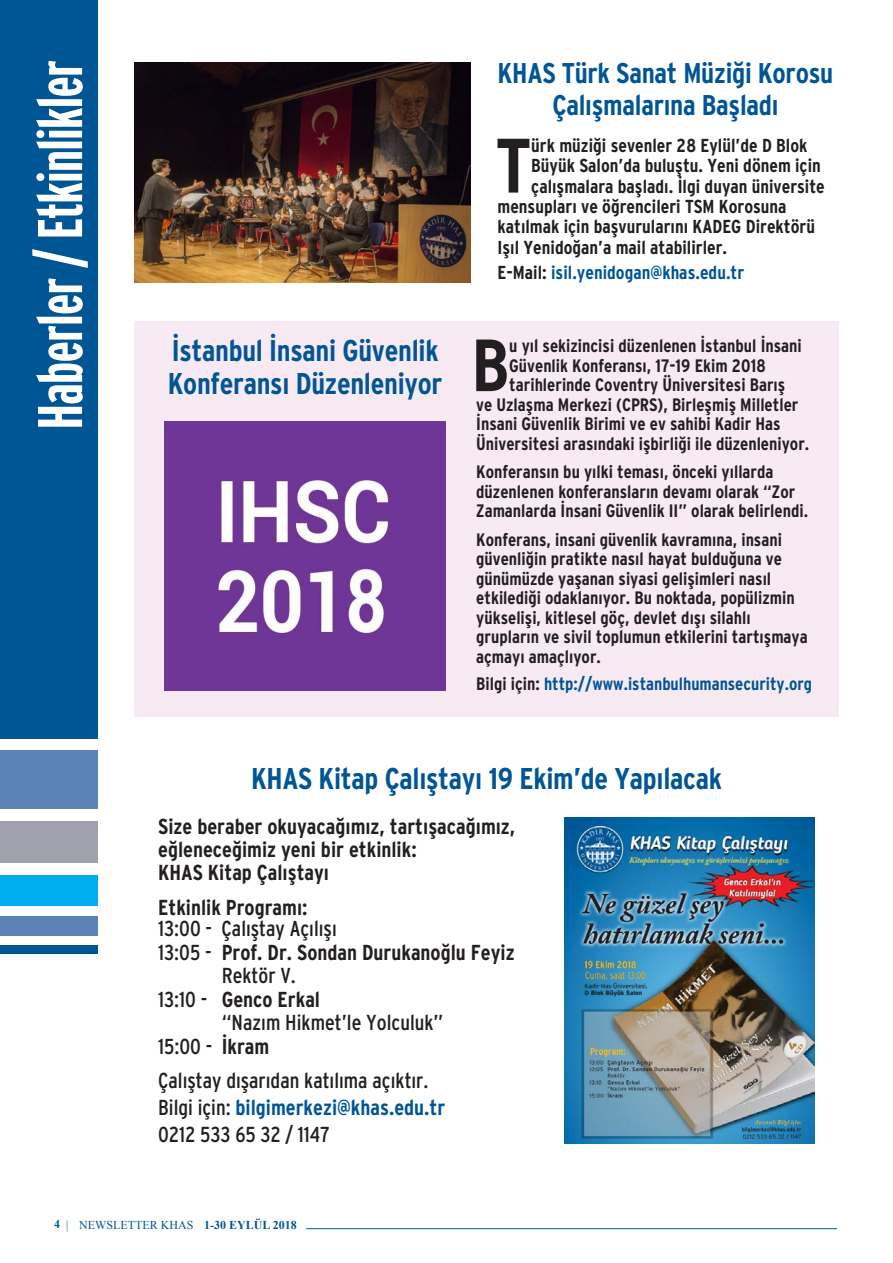
<style>
.page{position:relative;width:893px;height:1263px;background:#fff}
.page>*{position:absolute;margin:0;border:0;box-sizing:border-box;transform-origin:0 0}
.t1{font:700 condensed 76.95px "Interstate";color:#231f20}
.t2{font:700 condensed 73.65px "Interstate";color:#231f20}
.t3{font:700 64.8px "Arial";color:#fff;scale:.6 1}
.t4{font:700 63px "Interstate Compress";letter-spacing:-.01em;color:#fff}
.t5{font:700 condensed 30px "Interstate";letter-spacing:-.01em;color:#005595}
.t6{font:700 condensed 28.5px/31.5px "Interstate";letter-spacing:-.01em;color:#005595;text-align:center}
.t7{font:700 condensed 21.6px/23.4px "Interstate";color:#231f20}
.t8{font:condensed 21.6px "Interstate";color:#231f20}
.t9{font:700 condensed 21.6px "Interstate";color:#005595}
.t10{font:700 condensed 18.75px "Interstate";color:#231f20}
.t11{font:700 condensed 18.75px "Interstate";color:#005595}
.t12{font:700 condensed 18px/19.5px "Interstate";color:#231f20}
.t13{font:700 condensed 17.85px "Interstate";color:#005595}
.t14{font:12px "Times New Roman";color:#005595}
.t15{font:12px "Times New Roman";color:#005595;scale:.95 1}
.t16{font:700 12px "Times New Roman";color:#005595}
.s1{color:#231f20}
.s2{font-size:18px;color:#231f20}
.s3{font-weight:400}
.s4{font-weight:700}
.s5{font-weight:400;color:#231f20}
</style>
<div class="page">
<hr style="left:306px;top:1228px;width:531px;height:1px;background:#005595">
<div style="left:0;top:0;width:98px;height:738px;background:#005595"></div>
<div style="left:0;top:751px;width:98px;height:58px;background:#5c83b7"></div>
<div style="left:0;top:821px;width:98px;height:42px;background:#a1a0ad"></div>
<div style="left:0;top:875px;width:98px;height:31px;background:#00aeef"></div>
<div style="left:0;top:916px;width:98px;height:19px;background:#5c83b7"></div>
<div style="left:0;top:945px;width:98px;height:9px;background:#005595"></div>
<div style="left:134px;top:321px;width:705px;height:395px;background:#f8eaf3"></div>
<img style="left:565px;top:818px;width:250px;height:325px">
<img style="left:134px;top:62px;width:336px;height:221px">
<div style="left:164px;top:421px;width:282px;height:269px;background:#6f3697"></div>
<img style="left:217px;top:479px;width:173px;height:155px">
<h3 class="t3" style="left:31px;top:430px;width:632px;rotate:-90deg">Haberler / Etkinlikler</h3>
<h3 class="t4" style="left:25px;top:429px;width:371px;rotate:-90deg">Haberler / Etkinlikler</h3>
<p class="t5" style="left:172px;top:333px;width:268px">İstanbul İnsani Güvenlik</p>
<p class="t5" style="left:168px;top:366px;width:276px">Konferansı Düzenleniyor</p>
<p class="t6" style="left:498px;top:57px;width:337px">KHAS Türk Sanat Müziği Korosu<br>Çalışmalarına Başladı</p>
<p class="t1" style="left:496px;top:121px;width:37px">T</p>
<p class="t10" style="left:531px;top:134px;width:278px">ürk müziği sevenler 28 Eylül’de D Blok</p>
<p class="t10" style="left:531px;top:155px;width:291px">Büyük Salon’da buluştu. Yeni dönem için</p>
<p class="t10" style="left:531px;top:175px;width:295px">çalışmalara başladı. İlgi duyan üniversite</p>
<p class="t10" style="left:497px;top:195px;width:291px">mensupları ve öğrencileri TSM Korosuna</p>
<p class="t10" style="left:497px;top:216px;width:319px">katılmak için başvurularını KADEG Direktörü</p>
<p class="t10" style="left:497px;top:236px;width:231px">Işıl Yenidoğan’a mail atabilirler.</p>
<p class="t11" style="left:497px;top:261px;width:248px"><span class="s1">E-Mail:</span> isil.yenidogan@khas.edu.tr</p>
<p class="t2" style="left:471px;top:323px;width:39px">B</p>
<p class="t12" style="left:509px;top:336px;width:294px">u yıl sekizincisi düzenlenen İstanbul İnsani</p>
<p class="t12" style="left:509px;top:356px;width:258px">Güvenlik Konferansı, 17-19 Ekim 2018</p>
<p class="t12" style="left:509px;top:375px;width:278px">tarihlerinde Coventry Üniversitesi Barış</p>
<p class="t12" style="left:476px;top:395px;width:324px">ve Uzlaşma Merkezi (CPRS), Birleşmiş Milletler</p>
<p class="t12" style="left:476px;top:414px;width:306px">İnsani Güvenlik Birimi ve ev sahibi Kadir Has</p>
<p class="t12" style="left:476px;top:434px;width:335px">Üniversitesi arasındaki işbirliği ile düzenleniyor.</p>
<p class="t12" style="left:476px;top:462px;width:333px">Konferansın bu yılki teması, önceki yıllarda düzenlenen konferansların devamı olarak “Zor<br>Zamanlarda İnsani Güvenlik II” olarak belirlendi.</p>
<p class="t12" style="left:476px;top:530px;width:333px">Konferans, insani güvenlik kavramına, insani güvenliğin pratikte nasıl hayat bulduğuna ve günümüzde yaşanan siyasi gelişimleri nasıl etkilediği odaklanıyor. Bu noktada, popülizmin yükselişi, kitlesel göç, devlet dışı silahlı grupların ve sivil toplumun etkilerini tartışmaya açmayı amaçlıyor.</p>
<p class="t13" style="left:476px;top:673px;width:337px"><span class="s2">Bilgi için:</span> http://www.istanbulhumansecurity.org</p>
<p class="t5" style="left:251px;top:761px;width:472px">KHAS Kitap Çalıştayı 19 Ekim’de Yapılacak</p>
<p class="t7" style="left:158px;top:814px;width:359px">Size beraber okuyacağımız, tartışacağımız, eğleneceğimiz yeni bir etkinlik:</p>
<p class="t7" style="left:158px;top:861px;width:172px">KHAS Kitap Çalıştayı</p>
<p class="t7" style="left:158px;top:895px;width:151px">Etkinlik Programı:</p>
<p class="t8" style="left:158px;top:916px;width:180px">13:00 - Çalıştay Açılışı</p>
<p class="t7" style="left:158px;top:940px;width:358px"><span class="s3">13:05 -</span> Prof. Dr. Sondan Durukanoğlu Feyiz</p>
<p class="t8" style="left:222px;top:963px;width:76px">Rektör V.</p>
<p class="t7" style="left:158px;top:987px;width:163px"><span class="s3">13:10 -</span> Genco Erkal</p>
<p class="t8" style="left:222px;top:1010px;width:223px">“Nazım Hikmet’le Yolculuk”</p>
<p class="t8" style="left:158px;top:1033px;width:113px">15:00 - <span class="s4">İkram</span></p>
<p class="t8" style="left:158px;top:1068px;width:272px">Çalıştay dışarıdan katılıma açıktır.</p>
<p class="t9" style="left:158px;top:1095px;width:289px"><span class="s5">Bilgi için:</span> bilgimerkezi@khas.edu.tr</p>
<p class="t8" style="left:158px;top:1122px;width:173px">0212 533 65 32 / 1147</p>
<p class="t16" style="left:54px;top:1216px;width:7px">4</p>
<p class="t14" style="left:79px;top:1217px;width:219px">NEWSLETTER KHAS <span class="s4">1-30 EYLÜL 2018</span></p>
<p class="t15" style="left:66px;top:1217px;width:4px">|</p>
</div>
